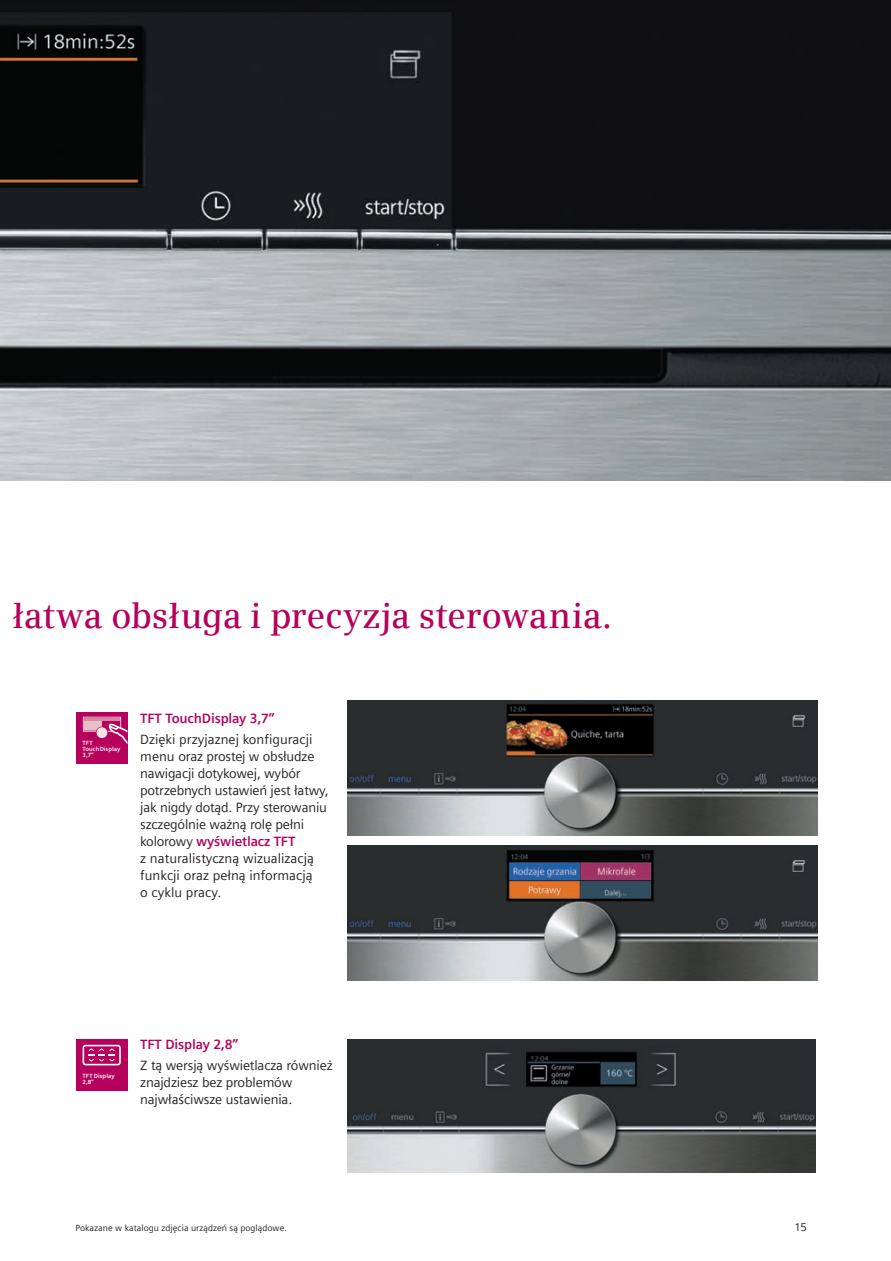
<style>
.page{position:relative;width:891px;height:1261px;background:#fff}
.page>*{position:absolute;margin:0;border:0;box-sizing:border-box;transform-origin:0 0}
.t1{font:600 34.5px "Siemens Serif";letter-spacing:.005em;color:#b5015b}
.t2{font:13.5px/17px "Siemens Sans";letter-spacing:-.01em;color:#231f20}
.t3{font:700 13.5px "Siemens Sans";letter-spacing:-.01em;color:#b5015b}
.t4{font:11.25px "Siemens Sans";color:#231f20}
.t5{font:9px "Siemens Sans";color:#231f20}
.t6{font:700 6px/6px "Siemens Sans";letter-spacing:.01em;color:#fff}
.s1{font-weight:700;color:#b5015b}
</style>
<div class="page">
<img style="left:0;top:0;width:891px;height:481px">
<img style="left:347px;top:846px;width:470px;height:134px">
<img style="left:347px;top:700px;width:470px;height:135px">
<img style="left:348px;top:1040px;width:467px;height:133px">
<div style="left:76px;top:712px;width:52px;height:51px;background:#b5015b"></div>
<svg style="left:83px;top:717px;width:45px;height:27px"></svg>
<div style="left:97px;top:727px;width:10px;height:11px;background:#f6e2e7;border-radius:5px"></div>
<div style="left:76px;top:1039px;width:52px;height:51px;background:#b5015b"></div>
<svg style="left:83px;top:1045px;width:38px;height:20px"></svg>
<h1 class="t1" style="left:13px;top:596px;width:602px">łatwa obsługa i precyzja sterowania.</h1>
<p class="t6" style="left:83px;top:740px;width:39px">TFT<br>TouchDisplay<br>3,7”</p>
<p class="t3" style="left:140px;top:710px;width:136px">TFT TouchDisplay 3,7”</p>
<p class="t2" style="left:140px;top:731px;width:190px">Dzięki przyjaznej konfiguracji menu oraz prostej w obsłudze nawigacji dotykowej, wybór potrzebnych ustawień jest łatwy, jak nigdy dotąd. Przy sterowaniu szczególnie ważną rolę pełni kolorowy <span class="s1">wyświetlacz TFT<br></span>z naturalistyczną wizualizacją funkcji oraz pełną informacją<br>o cyklu pracy.</p>
<p class="t6" style="left:83px;top:1073px;width:34px">TFT Display</p>
<p class="t6" style="left:83px;top:1079px;width:13px">2,8”</p>
<p class="t3" style="left:140px;top:1036px;width:99px">TFT Display 2,8”</p>
<p class="t2" style="left:140px;top:1057px;width:194px">Z tą wersją wyświetlacza również znajdziesz bez problemów najwłaściwsze ustawienia.</p>
<p class="t5" style="left:76px;top:1222px;width:213px">Pokazane w katalogu zdjęcia urządzeń są poglądowe.</p>
<p class="t4" style="left:794px;top:1221px;width:14px">15</p>
</div>
